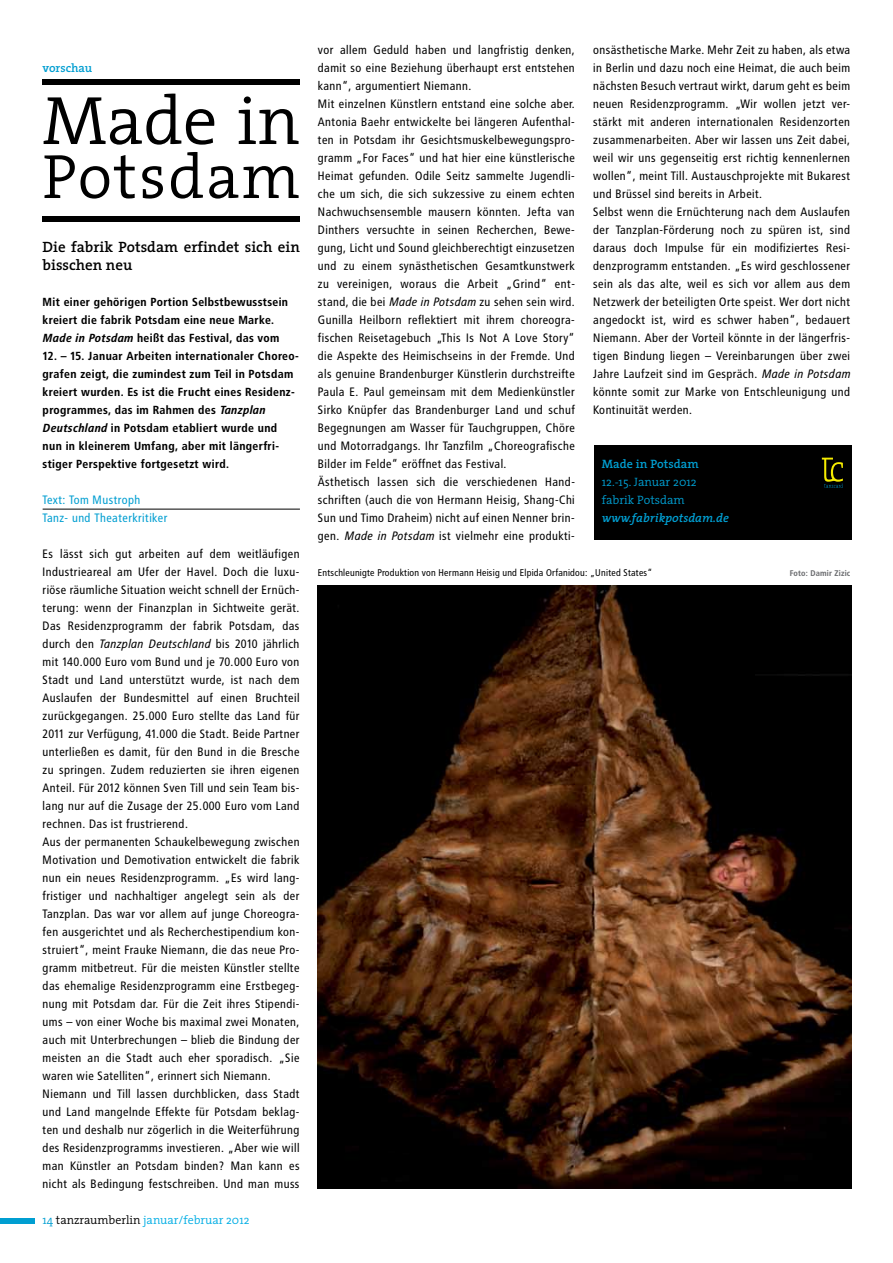
<style>
.page{position:relative;width:893px;height:1263px;background:#fff}
.page>*{position:absolute;margin:0;border:0;box-sizing:border-box;transform-origin:0 0}
.t1{font:300 69px "The Serif";color:#000}
.t2{font:300 63px "The Serif";letter-spacing:.03em;color:#000}
.t3{font:600 15px/18px "The Serif";color:#000}
.t4{font:12.15px/18px "Transit Print OT";color:#000}
.t5{font:12.15px/18px "Transit Print OT";color:#009ed1}
.t6{font:300 12.15px/18px "The Serif";color:#009ed1}
.t7{font:italic 600 12.15px "The Serif";color:#009ed1}
.t8{font:600 12.15px "The Serif";color:#009ed1}
.t9{font:300 12px "The Serif";color:#00ade4}
.t10{font:600 12px "The Serif";color:#009ed1}
.t11{font:11.7px/18px "Transit Print OT Bld";letter-spacing:.01em;color:#000}
.t12{font:9.75px "Transit Print OT";letter-spacing:-.015em;color:#000}
.t13{font:8.25px "Transit Print OT Bld";color:#6d6e71}
.s1{font-family:"Transit Print OT Bld Ita"}
.s2{font-style:italic}
.s3{color:#009ed1}
.s4{color:#000}
</style>
<div class="page">
<div style="left:0;top:1218px;width:35px;height:6px;background:#009ed1"></div>
<hr style="left:43px;top:509px;width:257px;height:1px;background:#000">
<div style="left:43px;top:216px;width:257px;height:6px;background:#000"></div>
<div style="left:43px;top:79px;width:257px;height:6px;background:#000"></div>
<div style="left:594px;top:446px;width:257px;height:94px;background:#000"></div>
<svg style="left:822px;top:458px;width:21px;height:30px"></svg>
<img style="left:318px;top:585px;width:533px;height:603px">
<p class="t10" style="left:43px;top:58px;width:51px">vorschau</p>
<h1 class="t1" style="left:43px;top:64px;width:259px">Made in</h1>
<h2 class="t2" style="left:43px;top:125px;width:259px">Potsdam</h2>
<p class="t3" style="left:43px;top:238px;width:259px">Die fabrik Potsdam erfindet sich ein bisschen neu</p>
<p class="t11" style="left:43px;top:293px;width:247px">Mit einer gehörigen Portion Selbstbewusstsein kreiert die fabrik Potsdam eine neue Marke.<br><span class="s1">Made in Potsdam</span> heißt das Festival, das vom</p>
<p class="t11" style="left:43px;top:347px;width:258px">12. – 15. Januar Arbeiten internationaler Choreo&shy;grafen zeigt, die zumindest zum Teil in Potsdam kreiert wurden. Es ist die Frucht eines Residenz&shy;programmes, das im Rahmen des <span class="s1">Tanzplan Deutschland</span> in Potsdam etabliert wurde und nun in kleinerem Umfang, aber mit längerfri&shy;stiger Perspektive fortgesetzt wird.</p>
<p class="t5" style="left:43px;top:491px;width:127px">Text: Tom Mustroph<br>Tanz- und Theaterkritiker</p>
<p class="t4" style="left:43px;top:545px;width:259px">Es lässt sich gut arbeiten auf dem weitläufigen Industrieareal am Ufer der Havel. Doch die luxu&shy;riöse räumliche Situation weicht schnell der Ernüch&shy;terung: wenn der Finanzplan in Sichtweite gerät.<br>Das Residenzprogramm der fabrik Potsdam, das durch den <span class="s2">Tanzplan Deutschland</span> bis 2010 jährlich mit 140.000 Euro vom Bund und je 70.000 Euro von Stadt und Land unterstützt wurde, ist nach dem Auslaufen der Bundesmittel auf einen Bruchteil zurückgegangen. 25.000 Euro stellte das Land für 2011 zur Verfügung, 41.000 die Stadt. Beide Partner unterließen es damit, für den Bund in die Bresche zu springen. Zudem reduzierten sie ihren eigenen Anteil. Für 2012 können Sven Till und sein Team bis&shy;lang nur auf die Zusage der 25.000 Euro vom Land rechnen. Das ist frustrierend.<br>Aus der permanenten Schaukelbewegung zwischen Motivation und Demotivation entwickelt die fabrik nun ein neues Residenzprogramm. „Es wird lang&shy;fristiger und nachhaltiger angelegt sein als der Tanzplan. Das war vor allem auf junge Choreogra&shy;fen ausgerichtet und als Recherchestipendium kon&shy;struiert“, meint Frauke Niemann, die das neue Pro&shy;gramm mitbetreut. Für die meisten Künstler stellte das ehemalige Residenzprogramm eine Erstbegeg&shy;nung mit Potsdam dar. Für die Zeit ihres Stipendi&shy;ums – von einer Woche bis maximal zwei Monaten, auch mit Unterbrechungen – blieb die Bindung der meisten an die Stadt auch eher sporadisch. „Sie waren wie Satelliten“, erinnert sich Niemann.<br>Niemann und Till lassen durchblicken, dass Stadt und Land mangelnde Effekte für Potsdam beklag&shy;ten und deshalb nur zögerlich in die Weiterführung des Residenzprogramms investieren. „Aber wie will man Künstler an Potsdam binden? Man kann es nicht als Bedingung festschreiben. Und man muss</p>
<p class="t9" style="left:43px;top:1210px;width:208px"><span class="s3">14</span> <span class="s4">tanzraumberlin</span> januar/februar 2012</p>
<p class="t4" style="left:318px;top:41px;width:259px">vor allem Geduld haben und langfristig denken, damit so eine Beziehung überhaupt erst entstehen kann“, argumentiert Niemann.<br>Mit einzelnen Künstlern entstand eine solche aber.<br>Antonia Baehr entwickelte bei längeren Aufenthal&shy;ten in Potsdam ihr Gesichtsmuskelbewegungspro&shy;gramm „For Faces“ und hat hier eine künstlerische Heimat gefunden. Odile Seitz sammelte Jugendli&shy;che um sich, die sich sukzessive zu einem echten Nachwuchsensemble mausern könnten. Jefta van Dinthers versuchte in seinen Recherchen, Bewe&shy;gung, Licht und Sound gleichberechtigt einzusetzen und zu einem synästhetischen Gesamtkunstwerk zu vereinigen, woraus die Arbeit „Grind“ ent&shy;stand, die bei <span class="s2">Made in Potsdam</span> zu sehen sein wird.<br>Gunilla Heilborn reflektiert mit ihrem choreogra&shy;fischen Reisetagebuch „This Is Not A Love Story“ die Aspekte des Heimischseins in der Fremde. Und als genuine Brandenburger Künstlerin durchstreifte Paula E. Paul gemeinsam mit dem Medienkünstler Sirko Knüpfer das Brandenburger Land und schuf Begegnungen am Wasser für Tauchgruppen, Chöre und Motorradgangs. Ihr Tanzfilm „Choreografische Bilder im Felde“ eröffnet das Festival.<br>Ästhetisch lassen sich die verschiedenen Hand&shy;schriften (auch die von Hermann Heisig, Shang-Chi Sun und Timo Draheim) nicht auf einen Nenner brin&shy;gen. <span class="s2">Made in Potsdam</span> ist vielmehr eine produkti-</p>
<p class="t4" style="left:593px;top:41px;width:259px">onsästhetische Marke. Mehr Zeit zu haben, als etwa in Berlin und dazu noch eine Heimat, die auch beim nächsten Besuch vertraut wirkt, darum geht es beim neuen Residenzprogramm. „Wir wollen jetzt ver&shy;stärkt mit anderen internationalen Residenzorten zusammenarbeiten. Aber wir lassen uns Zeit dabei, weil wir uns gegenseitig erst richtig kennenlernen wollen“, meint Till. Austauschprojekte mit Bukarest und Brüssel sind bereits in Arbeit.<br>Selbst wenn die Ernüchterung nach dem Auslaufen der Tanzplan-Förderung noch zu spüren ist, sind daraus doch Impulse für ein modifiziertes Resi&shy;denzprogramm entstanden. „Es wird geschlossener sein als das alte, weil es sich vor allem aus dem Netzwerk der beteiligten Orte speist. Wer dort nicht angedockt ist, wird es schwer haben“, bedauert Niemann. Aber der Vorteil könnte in der längerfris&shy;tigen Bindung liegen – Vereinbarungen über zwei Jahre Laufzeit sind im Gespräch. <span class="s2">Made in Potsdam </span>könnte somit zur Marke von Entschleunigung und Kontinuität werden.</p>
<p class="t8" style="left:602px;top:453px;width:98px">Made in Potsdam</p>
<p class="t6" style="left:602px;top:472px;width:97px">12.-15. Januar 2012 fabrik Potsdam</p>
<p class="t7" style="left:602px;top:507px;width:129px">www.fabrikpotsdam.de</p>
<p class="t12" style="left:318px;top:567px;width:336px">Entschleunigte Produktion von Hermann Heisig und Elpida Orfanidou: „United States“</p>
<p class="t13" style="left:790px;top:568px;width:62px">Foto: Damir Zizic</p>
</div>
